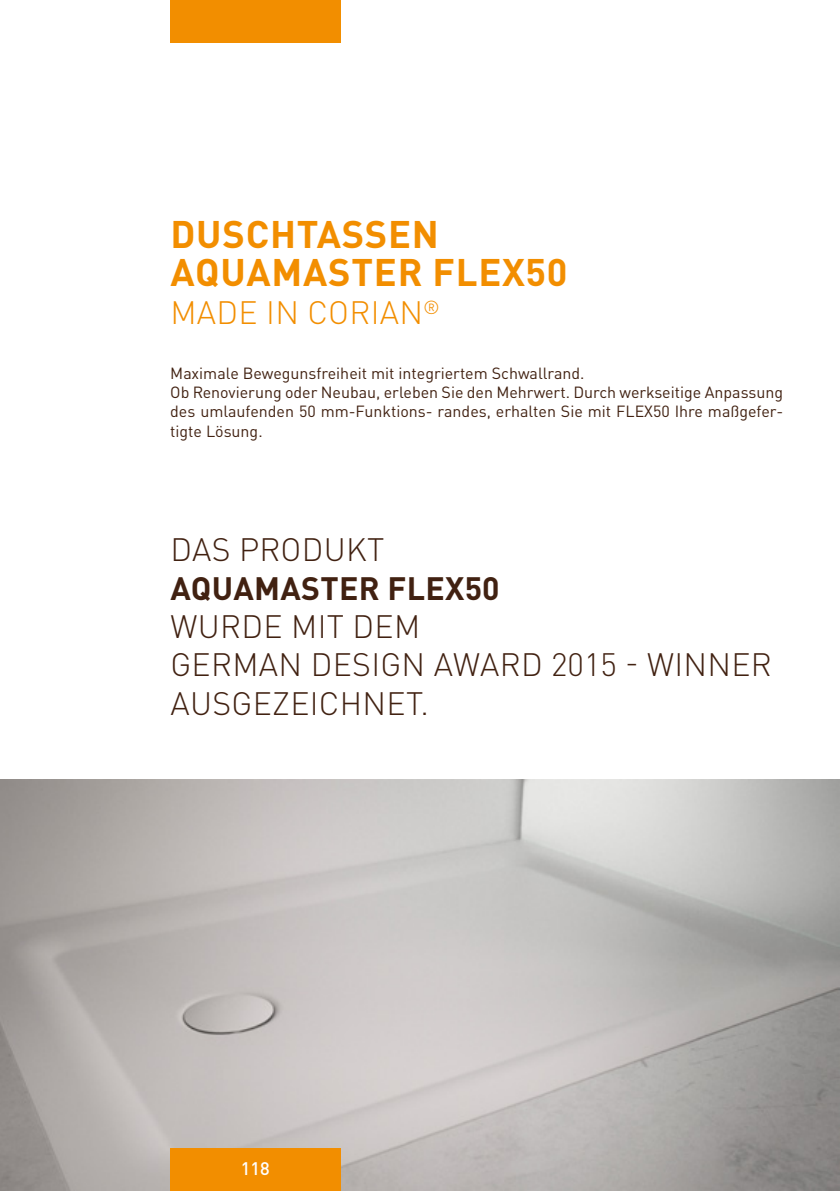
<style>
.page{position:relative;width:840px;height:1191px;background:#fff}
.page>*{position:absolute;margin:0;border:0;box-sizing:border-box;transform-origin:0 0}
.t1{font:700 38px/38px "DINOT";letter-spacing:.02em;color:#f28e00}
.t2{font:300 32px/38.4px "DINOT";letter-spacing:.01em;color:#412111}
.t3{font:700 32px "DINOT";letter-spacing:.01em;color:#412111}
.t4{font:300 32px "DINOT";letter-spacing:.01em;color:#f28e00}
.t5{font:500 18px "DINOT";color:#fff}
.t6{font:16px/19.2px "DINOT";color:#412111}
</style>
<div class="page">
<img style="left:0;top:780px;width:839px;height:411px">
<div style="left:170px;top:0;width:170px;height:43px;background:#f28e00"></div>
<div style="left:170px;top:1148px;width:170px;height:43px;background:#f28e00"></div>
<h1 class="t1" style="left:170px;top:214px;width:398px">DUSCHTASSEN<br>AQUAMASTER FLEX50</h1>
<h2 class="t4" style="left:170px;top:293px;width:271px">MADE IN CORIAN<sup>®</sup></h2>
<p class="t6" style="left:170px;top:363px;width:614px">Maximale Bewegunsfreiheit mit integriertem Schwallrand.<br>Ob Renovierung oder Neubau, erleben Sie den Mehrwert. Durch werkseitige Anpassung des umlaufenden 50 mm-Funktions- randes, erhalten Sie mit FLEX50 Ihre maßgefer&shy;tigte Lösung.</p>
<h2 class="t2" style="left:170px;top:530px;width:215px">DAS PRODUKT</h2>
<h2 class="t3" style="left:170px;top:567px;width:330px">AQUAMASTER FLEX50</h2>
<h2 class="t2" style="left:170px;top:607px;width:602px">WURDE MIT DEM<br>GERMAN DESIGN AWARD 2015 - WINNER<br>AUSGEZEICHNET.</h2>
<p class="t5" style="left:241px;top:1157px;width:30px">118</p>
</div>
